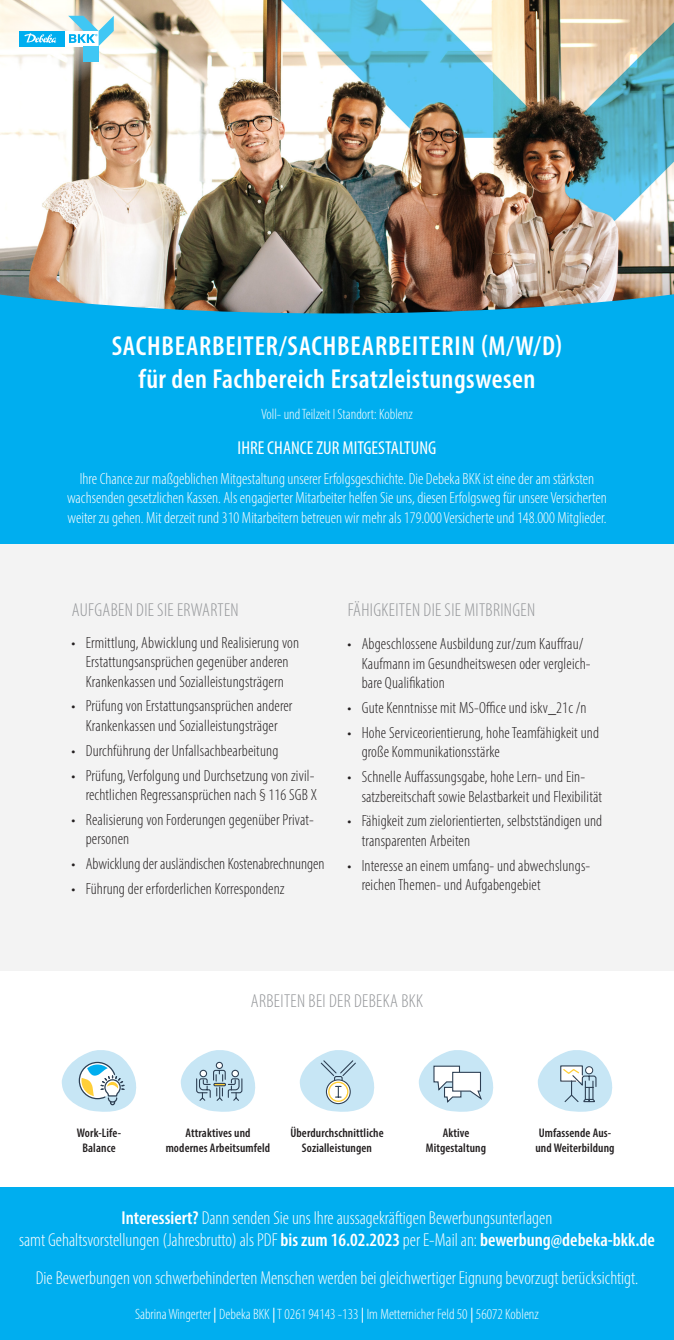
<style>
.page{position:relative;width:674px;height:1340px;background:#fff}
.page>*{position:absolute;margin:0;border:0;box-sizing:border-box;transform-origin:0 0}
.t1{font:600 condensed 27.5px "Myriad Pro";letter-spacing:.025em;color:#fff}
.t2{font:300 condensed 18.75px/22.5px "Myriad Pro";color:#fff;text-align:center}
.t3{font:300 condensed 18.75px "Myriad Pro";letter-spacing:.02em;color:#939598}
.t4{font:condensed 18.75px "Myriad Pro";color:#fff}
.t5{font:300 condensed 16.25px/19.5px "Myriad Pro";letter-spacing:.01em;color:#231f20}
.t6{font:300 condensed 16.25px/19.5px "Myriad Pro";color:#fff;text-align:center}
.t7{font:300 condensed 15px "Myriad Pro";color:#fff}
.t8{font:600 condensed 12.5px/15px "Myriad Pro";letter-spacing:.01em;color:#231f20;text-align:center}
.s1{font-weight:600}
.s2{font-weight:400;font-stretch:normal}
</style>
<div class="page">
<div style="left:0;top:282px;width:673px;height:263px;background:#00aeef"></div>
<div style="left:0;top:544px;width:673px;height:427px;background:#f3f3f3"></div>
<div style="left:0;top:1187px;width:673px;height:152px;background:#00aeef"></div>
<img style="left:0;top:0;width:673px;height:313px">
<svg style="left:0;top:0;width:124px;height:114px"></svg>
<svg style="left:61px;top:1050px;width:76px;height:62px"></svg>
<svg style="left:299px;top:1050px;width:76px;height:62px"></svg>
<svg style="left:180px;top:1050px;width:76px;height:62px"></svg>
<svg style="left:418px;top:1050px;width:76px;height:62px"></svg>
<svg style="left:537px;top:1050px;width:76px;height:62px"></svg>
<p class="t1" style="left:112px;top:329px;width:452px">SACHBEARBEITER/SACHBEARBEITERIN (M/W/D)</p>
<p class="t1" style="left:138px;top:362px;width:398px">für den Fachbereich Ersatzleistungswesen</p>
<p class="t7" style="left:261px;top:405px;width:153px">Voll- und Teilzeit I Standort: Koblenz</p>
<p class="t4" style="left:237px;top:436px;width:200px">IHRE CHANCE ZUR MITGESTALTUNG</p>
<p class="t6" style="left:67px;top:468px;width:541px">Ihre Chance zur maßgeblichen Mitgestaltung unserer Erfolgsgeschichte. Die Debeka BKK ist eine der am stärksten wachsenden gesetzlichen Kassen. Als engagierter Mitarbeiter helfen Sie uns, diesen Erfolgsweg für unsere Versicherten</p>
<p class="t6" style="left:67px;top:507px;width:540px">weiter zu gehen. Mit derzeit rund 310 Mitarbeitern betreuen wir mehr als 179.000 Versicherte und 148.000 Mitglieder.</p>
<p class="t3" style="left:72px;top:599px;width:168px">AUFGABEN DIE SIE ERWARTEN</p>
<p class="t5" style="left:71px;top:632px;width:229px;text-align:center">• Ermittlung, Abwicklung und Realisierung von<br>Erstattungsansprüchen gegenüber anderen<br>Krankenkassen und Sozialleistungsträgern</p>
<p class="t5" style="left:71px;top:696px;width:222px;text-align:center">• Prüfung von Erstattungsansprüchen anderer<br>Krankenkassen und Sozialleistungsträger</p>
<p class="t5" style="left:71px;top:740px;width:208px">• Durchführung der Unfallsachbearbeitung</p>
<p class="t5" style="left:71px;top:765px;width:247px;text-align:right">• Prüfung, Verfolgung und Durchsetzung von zivil&shy;rechtlichen Regressansprüchen nach § 116 SGB X</p>
<p class="t5" style="left:86px;top:809px;width:229px;text-indent:-14px">• Realisierung von Forderungen gegenüber Privat&shy;personen</p>
<p class="t5" style="left:71px;top:854px;width:254px">• Abwicklung der ausländischen Kostenabrechnungen</p>
<p class="t5" style="left:71px;top:878px;width:214px">• Führung der erforderlichen Korrespondenz</p>
<p class="t3" style="left:347px;top:599px;width:189px">FÄHIGKEITEN DIE SIE MITBRINGEN</p>
<p class="t5" style="left:361px;top:634px;width:230px;text-indent:-14px">• Abgeschlossene Ausbildung zur/zum Kauffrau/<br>Kaufmann im Gesundheitswesen oder vergleich&shy;bare Qualifikation</p>
<p class="t5" style="left:347px;top:697px;width:240px">• Gute Kenntnisse mit MS-Office und iskv_21c /n</p>
<p class="t5" style="left:361px;top:722px;width:239px;text-indent:-14px">• Hohe Serviceorientierung, hohe Teamfähigkeit und große Kommunikationsstärke</p>
<p class="t5" style="left:361px;top:767px;width:242px;text-indent:-14px">• Schnelle Auffassungsgabe, hohe Lern- und Ein&shy;satzbereitschaft sowie Belastbarkeit und Flexibilität</p>
<p class="t5" style="left:361px;top:811px;width:242px;text-indent:-14px">• Fähigkeit zum zielorientierten, selbstständigen und transparenten Arbeiten</p>
<p class="t5" style="left:361px;top:855px;width:230px;text-indent:-14px">• Interesse an einem umfang- und abwechslungs&shy;reichen Themen- und Aufgabengebiet</p>
<p class="t3" style="left:251px;top:989px;width:173px">ARBEITEN BEI DER DEBEKA BKK</p>
<p class="t8" style="left:77px;top:1125px;width:46px">Work-Life-</p>
<p class="t8" style="left:82px;top:1140px;width:35px">Balance</p>
<p class="t8" style="left:185px;top:1125px;width:67px">Attraktives und</p>
<p class="t8" style="left:165px;top:1140px;width:106px">modernes Arbeitsumfeld</p>
<p class="t8" style="left:290px;top:1125px;width:95px">Überdurchschnittliche<br>Sozialleistungen</p>
<p class="t8" style="left:425px;top:1125px;width:62px">Aktive<br>Mitgestaltung</p>
<p class="t8" style="left:535px;top:1125px;width:81px;text-align:left">Umfassende Aus&shy;und Weiterbildung</p>
<p class="t2" style="left:19px;top:1205px;width:637px"><span class="s1">Interessiert?</span> Dann senden Sie uns Ihre aussagekräftigen Bewerbungsunterlagen<br>samt Gehaltsvorstellungen (Jahresbrutto) als PDF <span class="s1">bis zum 16.02.2023</span> per E-Mail an: <span class="s1">bewerbung@debeka-bkk.de</span></p>
<p class="t2" style="left:36px;top:1265px;width:603px">Die Bewerbungen von schwerbehinderten Menschen werden bei gleichwertiger Eignung bevorzugt berücksichtigt.</p>
<p class="t7" style="left:135px;top:1305px;width:405px">Sabrina Wingerter <span class="s2">|</span> Debeka BKK <span class="s2">|</span> T 0261 94143 -133 <span class="s2">|</span> Im Metternicher Feld 50 <span class="s2">|</span> 56072 Koblenz</p>
</div>
